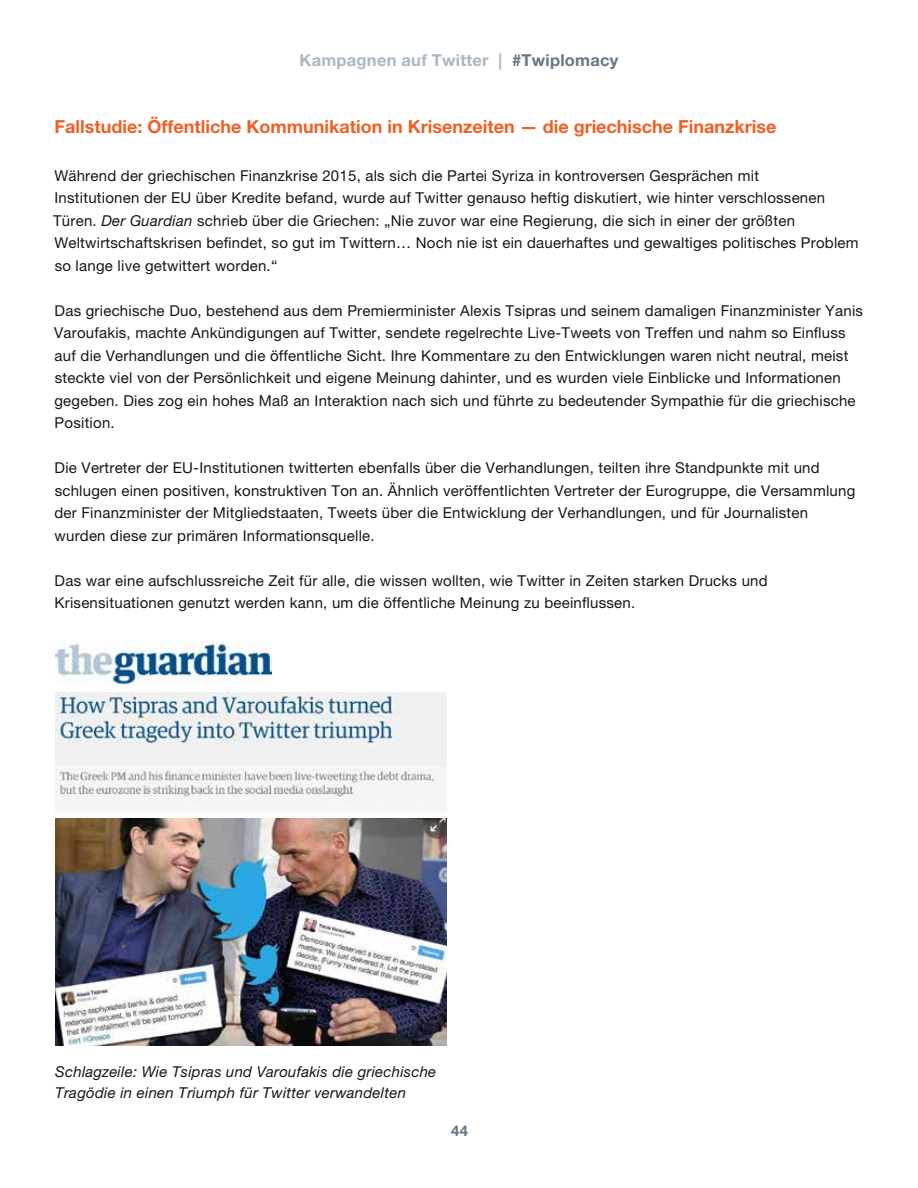
<style>
.page{position:relative;width:918px;height:1188px;background:#fff}
.page>*{position:absolute;margin:0;border:0;box-sizing:border-box;transform-origin:0 0}
.t1{font:700 18px "Helvetica Neue LT Pro";color:#f15f24}
.t2{font:700 16.5px "Helvetica Neue LT Pro";letter-spacing:.015em;color:#aab8c2}
.t3{font:15px/22.5px "Helvetica Neue LT Pro";letter-spacing:.015em;color:#14171a}
.t4{font:italic 15px/21px "Helvetica Neue LT Pro";letter-spacing:.015em;color:#14171a}
.t5{font:700 15px "Helvetica Neue LT Pro";color:#657786}
.s1{color:#657786}
.s2{font-style:italic}
</style>
<div class="page">
<img style="left:56px;top:818px;width:391px;height:227px">
<img style="left:56px;top:693px;width:391px;height:111px">
<img style="left:56px;top:640px;width:216px;height:44px">
<p class="t2" style="left:300px;top:50px;width:320px">Kampagnen auf Twitter | <span class="s1">#Twiplomacy</span></p>
<p class="t1" style="left:55px;top:115px;width:724px">Fallstudie: Öffentliche Kommunikation in Krisenzeiten — die griechische Finanzkrise</p>
<p class="t3" style="left:53px;top:164px;width:807px">Während der griechischen Finanzkrise 2015, als sich die Partei Syriza in kontroversen Gesprächen mit<br>Institutionen der EU über Kredite befand, wurde auf Twitter genauso heftig diskutiert, wie hinter verschlossenen Türen. <span class="s2">Der Guardian</span> schrieb über die Griechen: „Nie zuvor war eine Regierung, die sich in einer der größten Weltwirtschaftskrisen befindet, so gut im Twittern… Noch nie ist ein dauerhaftes und gewaltiges politisches Problem so lange live getwittert worden.“</p>
<p class="t3" style="left:54px;top:299px;width:811px">Das griechische Duo, bestehend aus dem Premierminister Alexis Tsipras und seinem damaligen Finanzminister Yanis Varoufakis, machte Ankündigungen auf Twitter, sendete regelrechte Live-Tweets von Treffen und nahm so Einfluss auf die Verhandlungen und die öffentliche Sicht. Ihre Kommentare zu den Entwicklungen waren nicht neutral, meist steckte viel von der Persönlichkeit und eigene Meinung dahinter, und es wurden viele Einblicke und Informationen gegeben. Dies zog ein hohes Maß an Interaktion nach sich und führte zu bedeutender Sympathie für die griechische Position.</p>
<p class="t3" style="left:54px;top:457px;width:802px">Die Vertreter der EU-Institutionen twitterten ebenfalls über die Verhandlungen, teilten ihre Standpunkte mit und schlugen einen positiven, konstruktiven Ton an. Ähnlich veröffentlichten Vertreter der Eurogruppe, die Versammlung der Finanzminister der Mitgliedstaaten, Tweets über die Entwicklung der Verhandlungen, und für Journalisten wurden diese zur primären Informationsquelle.</p>
<p class="t3" style="left:55px;top:569px;width:715px">Das war eine aufschlussreiche Zeit für alle, die wissen wollten, wie Twitter in Zeiten starken Drucks und<br>Krisensituationen genutzt werden kann, um die öffentliche Meinung zu beeinflussen.</p>
<p class="t4" style="left:55px;top:1061px;width:383px">Schlagzeile: Wie Tsipras und Varoufakis die griechische<br>Tragödie in einen Triumph für Twitter verwandelten</p>
<p class="t5" style="left:451px;top:1122px;width:18px">44</p>
</div>
